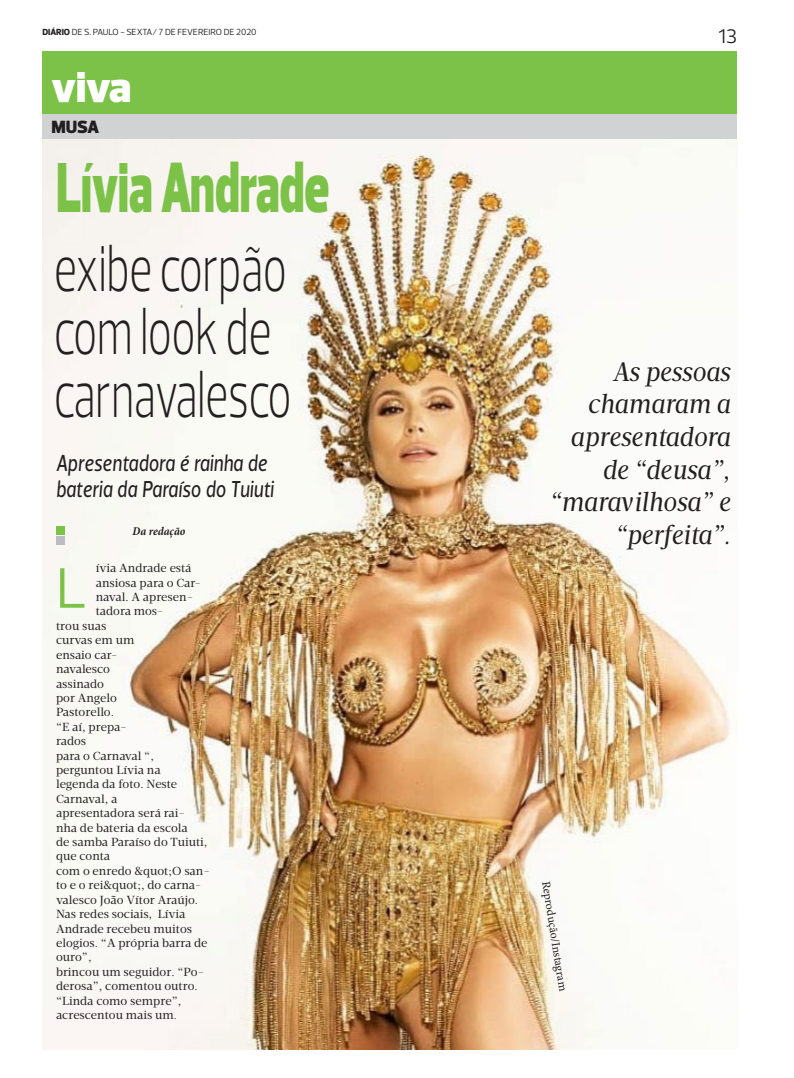
<style>
.page{position:relative;width:794px;height:1078px;background:#fff}
.page>*{position:absolute;margin:0;border:0;box-sizing:border-box;transform-origin:0 0}
.t1{font:900 72px "Prelo";color:#7dc248;scale:.65 1}
.t2{font:300 66px/63px "Prelo";color:#231f20;scale:.65 1}
.t3{font:58px "Prelo";color:#7dc248}
.t4{font:900 44px "Prelo";color:#fff}
.t5{font:italic 27.2px/32.7px "Velino Text";color:#231f20;text-align:right}
.t6{font:italic 23.5px/26.2px "Velino Sans";color:#231f20;scale:.82 1}
.t7{font:20px "Prelo";color:#231f20}
.t8{font:900 18px "Prelo";color:#231f20}
.t9{font:12px "Velino Text";color:#231f20}
.t10{font:12px "Minion Pro";color:#231f20}
.t11{font:italic 700 condensed 12px "Minion Pro";letter-spacing:-.005em;color:#231f20}
.t12{font:9px "Prelo";color:#231f20}
.s1{font-weight:800}
.s2{font-size:10.6px}
</style>
<div class="page">
<img style="left:43px;top:138px;width:694px;height:911px">
<div style="left:43px;top:51px;width:694px;height:63px;background:#7dc248"></div>
<div style="left:43px;top:114px;width:694px;height:24px;background:#d1d2d4"></div>
<div style="left:56px;top:536px;width:8px;height:8px;background:#bcbdc0"></div>
<div style="left:56px;top:526px;width:8px;height:8px;background:#7dc248"></div>
<p class="t12" style="left:43px;top:27px;width:216px"><span class="s1">DIÁRIO</span> DE S. PAULO - SEXTA/ 7 DE FEVEREIRO DE 2020</p>
<h3 class="t4" style="left:51px;top:60px;width:82px">viva</h3>
<h3 class="t8" style="left:51px;top:115px;width:49px">MUSA</h3>
<h1 class="t1" style="left:56px;top:143px;width:422px">Lívia Andrade</h1>
<h2 class="t2" style="left:54px;top:237px;width:366px">exibe corpão com look de carnavalesco</h2>
<h3 class="t6" style="left:56px;top:450px;width:267px">Apresentadora é rainha de bateria da Paraíso do Tuiuti</h3>
<p class="t11" style="left:132px;top:522px;width:54px">Da redação</p>
<h3 class="t3" style="left:56px;top:552px;width:33px">L</h3>
<p class="t9" style="left:96px;top:561px;width:97px">ívia Andrade está</p>
<p class="t9" style="left:96px;top:575px;width:107px">ansiosa para o Car-</p>
<p class="t9" style="left:96px;top:589px;width:99px">naval. A apresen-</p>
<p class="t9" style="left:96px;top:604px;width:69px">tadora mos-</p>
<p class="t9" style="left:56px;top:618px;width:52px">trou suas</p>
<p class="t9" style="left:56px;top:633px;width:80px">curvas em um</p>
<p class="t9" style="left:56px;top:647px;width:63px">ensaio car-</p>
<p class="t9" style="left:56px;top:661px;width:55px">navalesco</p>
<p class="t9" style="left:56px;top:676px;width:50px">assinado</p>
<p class="t9" style="left:56px;top:690px;width:63px">por Angelo</p>
<p class="t9" style="left:56px;top:705px;width:59px">Pastorello.</p>
<p class="t9" style="left:56px;top:719px;width:72px">“E aí, prepa-</p>
<p class="t9" style="left:56px;top:733px;width:32px">rados</p>
<p class="t9" style="left:56px;top:748px;width:99px">para o Carnaval “,</p>
<p class="t9" style="left:56px;top:762px;width:106px">perguntou Lívia na</p>
<p class="t9" style="left:56px;top:777px;width:123px">legenda da foto. Neste</p>
<p class="t9" style="left:56px;top:791px;width:63px">Carnaval, a</p>
<p class="t9" style="left:56px;top:805px;width:130px">apresentadora será rai-</p>
<p class="t9" style="left:56px;top:820px;width:133px">nha de bateria da escola</p>
<p class="t9" style="left:56px;top:834px;width:153px">de samba Paraíso do Tuiuti,</p>
<p class="t9" style="left:56px;top:849px;width:56px">que conta</p>
<p class="t9" style="left:56px;top:863px;width:155px">com o enredo &amp;quot;O san-</p>
<p class="t9" style="left:56px;top:877px;width:147px">to e o rei&amp;quot;, do carna-</p>
<p class="t9" style="left:56px;top:892px;width:144px">valesco João Vítor Araújo.</p>
<p class="t9" style="left:56px;top:906px;width:131px">Nas redes sociais, Lívia</p>
<p class="t9" style="left:56px;top:921px;width:138px">Andrade recebeu muitos</p>
<p class="t9" style="left:56px;top:935px;width:153px">elogios. “A própria barra de</p>
<p class="t9" style="left:56px;top:949px;width:37px">ouro”,</p>
<p class="t9" style="left:56px;top:964px;width:150px">brincou um seguidor. “Po-</p>
<p class="t9" style="left:56px;top:978px;width:143px">derosa”, comentou outro.</p>
<p class="t9" style="left:56px;top:993px;width:127px">“Linda como sempre”,</p>
<p class="t9" style="left:56px;top:1007px;width:122px">acrescentou mais um<span class="s2">.</span></p>
<h3 class="t7" style="left:718px;top:24px;width:20px">13</h3>
<h3 class="t5" style="left:549px;top:355px;width:182px">As pessoas chamaram a apresentadora de “deusa”, “maravilhosa” e “perfeita”.</h3>
<p class="t10" style="left:554px;top:879px;width:113px;rotate:81deg">Reprodução/Instagram</p>
</div>
